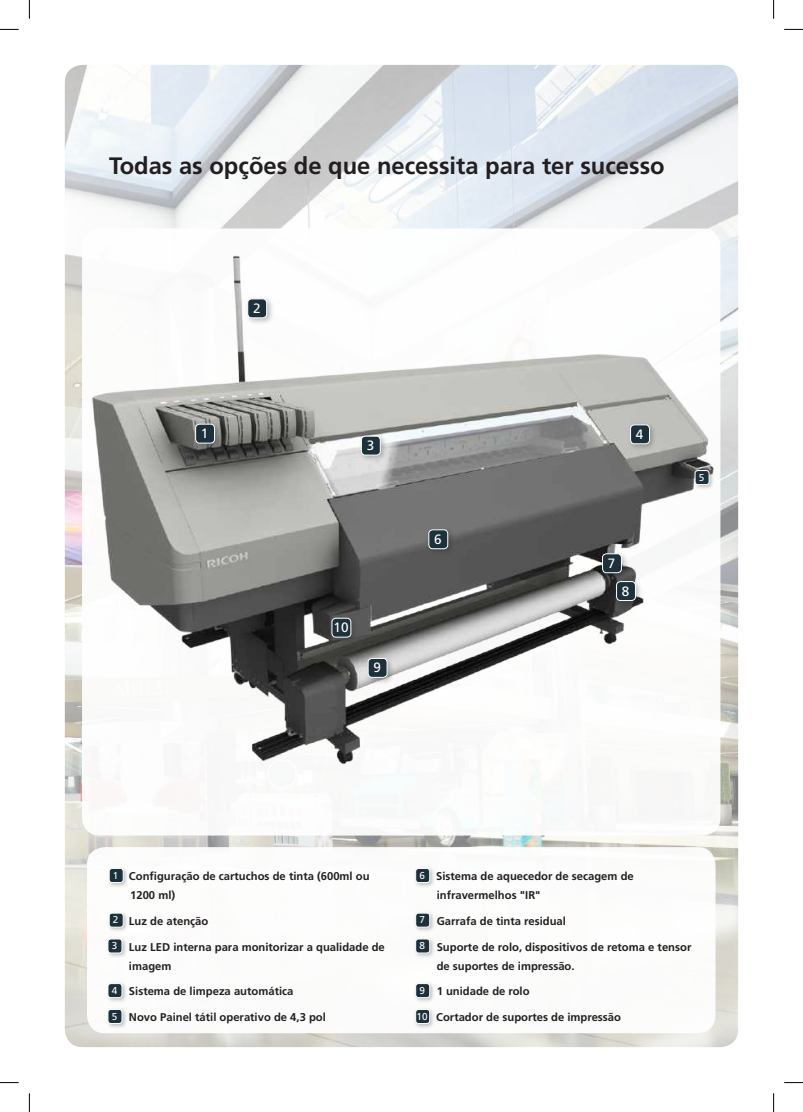
<style>
.page{position:relative;width:803px;height:1112px;background:#fff}
.page>*{position:absolute;margin:0;border:0;box-sizing:border-box;transform-origin:0 0}
.t1{font:700 23.75px "Frutiger";color:#231f20}
.t2{font:13.5px "Frutiger";color:#fff}
.t3{font:700 11.25px/18.8px "Frutiger";color:#231f20}
.t4{font:10px "Frutiger";color:#fff}
.s1{font-weight:400;font-size:10px;color:#fff}
</style>
<div class="page">
<img style="left:65px;top:65px;width:673px;height:981px">
<div style="left:82px;top:228px;width:638px;height:607px;background:#fff;border-radius:18px"></div>
<img style="left:82px;top:235px;width:638px;height:530px">
<div style="left:87px;top:846px;width:628px;height:186px;background:#fff;border-radius:18px"></div>
<div style="left:107px;top:865px;width:22px;height:22px;background:#231f20;opacity:.29"></div>
<div style="left:109px;top:868px;width:14px;height:14px;background:#1c313c;border-radius:3px"></div>
<div style="left:109px;top:868px;width:14px;height:14px;border:1px solid #fff;border-radius:3px"></div>
<div style="left:107px;top:910px;width:22px;height:22px;background:#231f20;opacity:.29"></div>
<div style="left:109px;top:912px;width:14px;height:14px;background:#1c313c;border-radius:3px"></div>
<div style="left:109px;top:912px;width:14px;height:15px;border:1px solid #fff;border-radius:3px"></div>
<div style="left:106px;top:936px;width:22px;height:22px;background:#231f20;opacity:.29"></div>
<div style="left:108px;top:938px;width:14px;height:14px;background:#1c313c;border-radius:3px"></div>
<div style="left:108px;top:938px;width:14px;height:15px;border:1px solid #fff;border-radius:3px"></div>
<div style="left:106px;top:980px;width:22px;height:22px;background:#231f20;opacity:.29"></div>
<div style="left:108px;top:983px;width:14px;height:14px;background:#1c313c;border-radius:3px"></div>
<div style="left:108px;top:983px;width:14px;height:14px;border:1px solid #fff;border-radius:3px"></div>
<div style="left:106px;top:1006px;width:22px;height:22px;background:#231f20;opacity:.29"></div>
<div style="left:108px;top:1009px;width:14px;height:14px;background:#1c313c;border-radius:3px"></div>
<div style="left:108px;top:1008px;width:14px;height:15px;border:1px solid #fff;border-radius:3px"></div>
<div style="left:413px;top:865px;width:23px;height:22px;background:#231f20;opacity:.29"></div>
<div style="left:416px;top:868px;width:14px;height:14px;background:#1c313c;border-radius:3px"></div>
<div style="left:415px;top:868px;width:15px;height:14px;border:1px solid #fff;border-radius:3px"></div>
<div style="left:413px;top:910px;width:23px;height:22px;background:#231f20;opacity:.29"></div>
<div style="left:416px;top:912px;width:14px;height:14px;background:#1c313c;border-radius:3px"></div>
<div style="left:415px;top:912px;width:15px;height:15px;border:1px solid #fff;border-radius:3px"></div>
<div style="left:413px;top:936px;width:23px;height:22px;background:#231f20;opacity:.29"></div>
<div style="left:416px;top:938px;width:14px;height:14px;background:#1c313c;border-radius:3px"></div>
<div style="left:415px;top:938px;width:15px;height:15px;border:1px solid #fff;border-radius:3px"></div>
<div style="left:413px;top:980px;width:23px;height:22px;background:#231f20;opacity:.29"></div>
<div style="left:416px;top:983px;width:14px;height:14px;background:#1c313c;border-radius:3px"></div>
<div style="left:415px;top:983px;width:15px;height:14px;border:1px solid #fff;border-radius:3px"></div>
<div style="left:413px;top:1006px;width:23px;height:22px;background:#231f20;opacity:.29"></div>
<div style="left:416px;top:1009px;width:14px;height:14px;background:#1c313c;border-radius:3px"></div>
<div style="left:415px;top:1008px;width:15px;height:15px;border:1px solid #fff;border-radius:3px"></div>
<div style="left:245px;top:296px;width:29px;height:29px;background:#231f20;opacity:.29"></div>
<div style="left:248px;top:299px;width:19px;height:19px;background:#1c313c;border-radius:4px"></div>
<div style="left:247px;top:298px;width:20px;height:20px;border:1px solid #fff;border-radius:4px"></div>
<div style="left:193px;top:421px;width:29px;height:30px;background:#231f20;opacity:.29"></div>
<div style="left:196px;top:424px;width:19px;height:19px;background:#1c313c;border-radius:4px"></div>
<div style="left:195px;top:423px;width:20px;height:20px;border:1px solid #fff;border-radius:4px"></div>
<div style="left:359px;top:433px;width:29px;height:30px;background:#231f20;opacity:.29"></div>
<div style="left:361px;top:436px;width:19px;height:19px;background:#1c313c;border-radius:4px"></div>
<div style="left:361px;top:435px;width:20px;height:20px;border:1px solid #fff;border-radius:4px"></div>
<div style="left:628px;top:422px;width:29px;height:29px;background:#231f20;opacity:.29"></div>
<div style="left:630px;top:425px;width:19px;height:18px;background:#1c313c;border-radius:4px"></div>
<div style="left:630px;top:424px;width:20px;height:20px;border:1px solid #fff;border-radius:4px"></div>
<div style="left:426px;top:526px;width:29px;height:30px;background:#231f20;opacity:.29"></div>
<div style="left:429px;top:529px;width:19px;height:19px;background:#1c313c;border-radius:4px"></div>
<div style="left:428px;top:529px;width:20px;height:20px;border:1px solid #fff;border-radius:4px"></div>
<div style="left:600px;top:550px;width:29px;height:30px;background:#231f20;opacity:.29"></div>
<div style="left:602px;top:553px;width:19px;height:19px;background:#1c313c;border-radius:4px"></div>
<div style="left:602px;top:553px;width:20px;height:20px;border:1px solid #fff;border-radius:4px"></div>
<div style="left:614px;top:578px;width:29px;height:30px;background:#231f20;opacity:.29"></div>
<div style="left:616px;top:581px;width:19px;height:19px;background:#1c313c;border-radius:4px"></div>
<div style="left:616px;top:581px;width:20px;height:19px;border:1px solid #fff;border-radius:4px"></div>
<div style="left:365px;top:655px;width:30px;height:30px;background:#231f20;opacity:.29"></div>
<div style="left:368px;top:658px;width:19px;height:19px;background:#1c313c;border-radius:4px"></div>
<div style="left:368px;top:658px;width:19px;height:19px;border:1px solid #fff;border-radius:4px"></div>
<div style="left:329px;top:615px;width:29px;height:29px;background:#231f20;opacity:.29"></div>
<div style="left:332px;top:618px;width:19px;height:19px;background:#1c313c;border-radius:4px"></div>
<div style="left:332px;top:617px;width:19px;height:20px;border:1px solid #fff;border-radius:4px"></div>
<div style="left:693px;top:468px;width:22px;height:22px;background:#231f20;opacity:.29"></div>
<div style="left:695px;top:470px;width:14px;height:14px;background:#1c313c;border-radius:3px"></div>
<div style="left:695px;top:470px;width:14px;height:14px;border:1px solid #fff;border-radius:3px"></div>
<svg style="left:0;top:29px;width:19px;height:1px"></svg>
<svg style="left:784px;top:29px;width:19px;height:1px"></svg>
<svg style="left:0;top:1082px;width:19px;height:1px"></svg>
<svg style="left:784px;top:1082px;width:19px;height:1px"></svg>
<svg style="left:29px;top:0;width:1px;height:19px"></svg>
<svg style="left:29px;top:1093px;width:1px;height:18px"></svg>
<svg style="left:773px;top:0;width:1px;height:19px"></svg>
<svg style="left:773px;top:1093px;width:1px;height:18px"></svg>
<h1 class="t1" style="left:109px;top:151px;width:557px">Todas as opções de que necessita para ter sucesso</h1>
<p class="t2" style="left:201px;top:425px;width:9px">1</p>
<p class="t2" style="left:253px;top:300px;width:9px">2</p>
<p class="t2" style="left:367px;top:437px;width:9px">3</p>
<p class="t2" style="left:333px;top:619px;width:17px">10</p>
<p class="t2" style="left:373px;top:659px;width:9px">9</p>
<p class="t2" style="left:434px;top:531px;width:9px">6</p>
<p class="t2" style="left:636px;top:426px;width:9px">4</p>
<p class="t2" style="left:608px;top:555px;width:9px">7</p>
<p class="t2" style="left:622px;top:582px;width:9px">8</p>
<p class="t4" style="left:699px;top:471px;width:7px">5</p>
<p class="t3" style="left:130px;top:866px;width:241px;text-indent:-17px"><span class="s1">1</span> Configuração de cartuchos de tinta (600ml ou<br>1200 ml)</p>
<p class="t3" style="left:113px;top:911px;width:97px"><span class="s1">2</span> Luz de atenção</p>
<p class="t3" style="left:129px;top:937px;width:257px;text-indent:-17px"><span class="s1">3</span> Luz LED interna para monitorizar a qualidade de imagem</p>
<p class="t3" style="left:112px;top:981px;width:183px"><span class="s1">4</span> Sistema de limpeza automática</p>
<p class="t3" style="left:112px;top:1007px;width:216px"><span class="s1">5</span> Novo Painel tátil operativo de 4,3 pol</p>
<p class="t3" style="left:437px;top:866px;width:199px;text-indent:-17px"><span class="s1">6</span> Sistema de aquecedor de secagem de infravermelhos "IR"</p>
<p class="t3" style="left:419px;top:911px;width:148px"><span class="s1">7</span> Garrafa de tinta residual</p>
<p class="t3" style="left:437px;top:937px;width:256px;text-indent:-17px"><span class="s1">8</span> Suporte de rolo, dispositivos de retoma e tensor de suportes de impressão.</p>
<p class="t3" style="left:419px;top:981px;width:112px"><span class="s1">9</span> 1 unidade de rolo</p>
<p class="t3" style="left:417px;top:1007px;width:206px"><span class="s1">10</span> Cortador de suportes de impressão</p>
</div>
